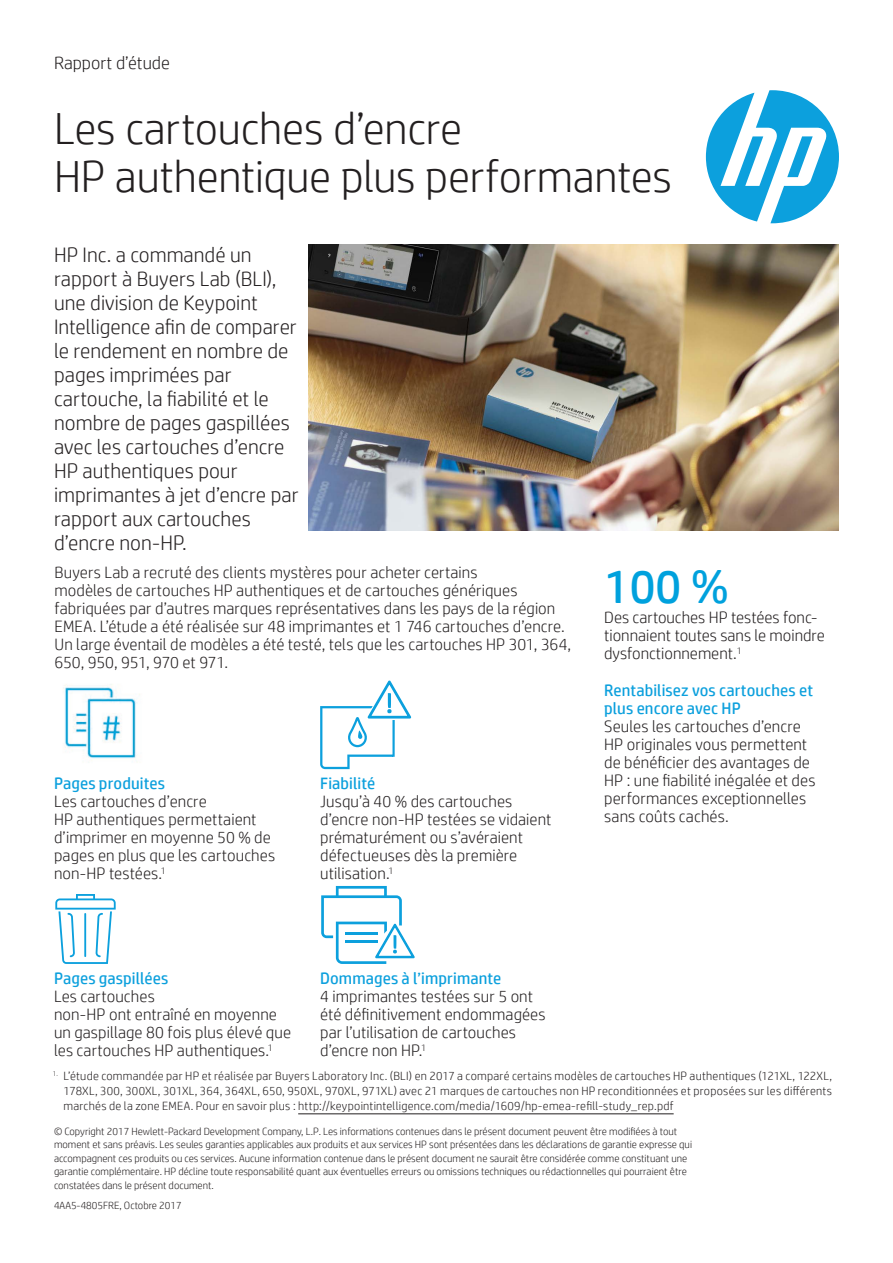
<style>
.page{position:relative;width:893px;height:1263px;background:#fff}
.page>*{position:absolute;margin:0;border:0;box-sizing:border-box;transform-origin:0 0}
.t1{font:48px "HP Simplified";color:#00a1dd}
.t2{font:300 45px/48px "HP Simplified";letter-spacing:-.005em;color:#231f20}
.t3{font:300 21px/24px "HP Simplified";color:#231f20}
.t4{font:300 18px "HP Simplified";color:#231f20}
.t5{font:300 16.5px/18px "HP Simplified";letter-spacing:.005em;color:#231f20}
.t6{font:16.5px/18px "HP Simplified";letter-spacing:.005em;color:#0ca0dd}
.t7{font:300 12px/15px "HP Simplified";letter-spacing:.02em;color:#231f20;text-align:justify}
.t8{font:300 10.5px/13.5px "HP Simplified";color:#231f20}
</style>
<div class="page">
<img style="left:309px;top:245px;width:530px;height:285px">
<hr style="left:298px;top:1113px;width:376px;height:1px;background:#231f20">
<svg style="left:320px;top:680px;width:92px;height:89px"></svg>
<img style="left:64px;top:684px;width:76px;height:75px">
<svg style="left:321px;top:886px;width:94px;height:78px"></svg>
<svg style="left:55px;top:894px;width:61px;height:70px"></svg>
<svg style="left:706px;top:90px;width:133px;height:133px"></svg>
<p class="t4" style="left:54px;top:51px;width:117px">Rapport d’étude</p>
<h2 class="t2" style="left:54px;top:104px;width:620px">Les cartouches d’encre<br>HP authentique plus performantes</h2>
<p class="t3" style="left:54px;top:242px;width:246px">HP Inc. a commandé un rapport à Buyers Lab (BLI), une division de Keypoint<br>Intelligence afin de comparer le rendement en nombre de pages imprimées par cartouche, la fiabilité et le nombre de pages gaspillées avec les cartouches d’encre<br>HP authentiques pour imprimantes à jet d’encre par rapport aux cartouches d’encre non-HP.</p>
<p class="t5" style="left:54px;top:562px;width:518px">Buyers Lab a recruté des clients mystères pour acheter certains<br>modèles de cartouches HP authentiques et de cartouches génériques fabriquées par d’autres marques représentatives dans les pays de la région EMEA. L’étude a été réalisée sur 48 imprimantes et 1 746 cartouches d’encre.<br>Un large éventail de modèles a été testé, tels que les cartouches HP 301, 364, 650, 950, 951, 970 et 971.</p>
<h1 class="t1" style="left:604px;top:555px;width:126px">100 %</h1>
<p class="t5" style="left:604px;top:608px;width:222px">Des cartouches HP testées fonc&shy;tionnaient toutes sans le moindre dysfonctionnement.<sup>1</sup></p>
<p class="t6" style="left:604px;top:681px;width:210px">Rentabilisez vos cartouches et plus encore avec HP</p>
<p class="t5" style="left:604px;top:717px;width:213px">Seules les cartouches d’encre<br>HP originales vous permettent de bénéficier des avantages de<br>HP : une fiabilité inégalée et des performances exceptionnelles sans coûts cachés.</p>
<p class="t6" style="left:320px;top:774px;width:57px">Fiabilité</p>
<p class="t5" style="left:320px;top:792px;width:233px">Jusqu’à 40 % des cartouches d’encre non-HP testées se vidaient prématurément ou s’avéraient défectueuses dès la première utilisation.<sup>1</sup></p>
<p class="t6" style="left:54px;top:774px;width:113px">Pages produites</p>
<p class="t5" style="left:54px;top:792px;width:223px">Les cartouches d’encre<br>HP authentiques permettaient d’imprimer en moyenne 50 % de pages en plus que les cartouches non-HP testées.<sup>1</sup></p>
<p class="t6" style="left:54px;top:969px;width:116px">Pages gaspillées</p>
<p class="t5" style="left:54px;top:987px;width:239px">Les cartouches<br>non-HP ont entraîné en moyenne un gaspillage 80 fois plus élevé que les cartouches HP authentiques.<sup>1</sup></p>
<p class="t6" style="left:320px;top:969px;width:183px">Dommages à l’imprimante</p>
<p class="t5" style="left:320px;top:987px;width:227px">4 imprimantes testées sur 5 ont été définitivement endommagées par l’utilisation de cartouches d’encre non HP.<sup>1</sup></p>
<p class="t7" style="left:63px;top:1068px;width:770px;text-indent:-10px"><sup>1.</sup> L’étude commandée par HP et réalisée par Buyers Laboratory Inc. (BLI) en 2017 a comparé certains modèles de cartouches HP authentiques (121XL, 122XL, 178XL, 300, 300XL, 301XL, 364, 364XL, 650, 950XL, 970XL, 971XL) avec 21 marques de cartouches non HP reconditionnées et proposées sur les différents marchés de la zone EMEA. Pour en savoir plus : http://keypointintelligence.com/media/1609/hp-emea-refill-study_rep.pdf</p>
<p class="t8" style="left:54px;top:1124px;width:640px">© Copyright 2017 Hewlett-Packard Development Company, L.P. Les informations contenues dans le présent document peuvent être modifiées à tout moment et sans préavis. Les seules garanties applicables aux produits et aux services HP sont présentées dans les déclarations de garantie expresse qui accompagnent ces produits ou ces services. Aucune information contenue dans le présent document ne saurait être considérée comme constituant une garantie complémentaire. HP décline toute responsabilité quant aux éventuelles erreurs ou omissions techniques ou rédactionnelles qui pourraient être constatées dans le présent document.</p>
<p class="t8" style="left:54px;top:1198px;width:129px">4AA5-4805FRE, Octobre 2017</p>
</div>
